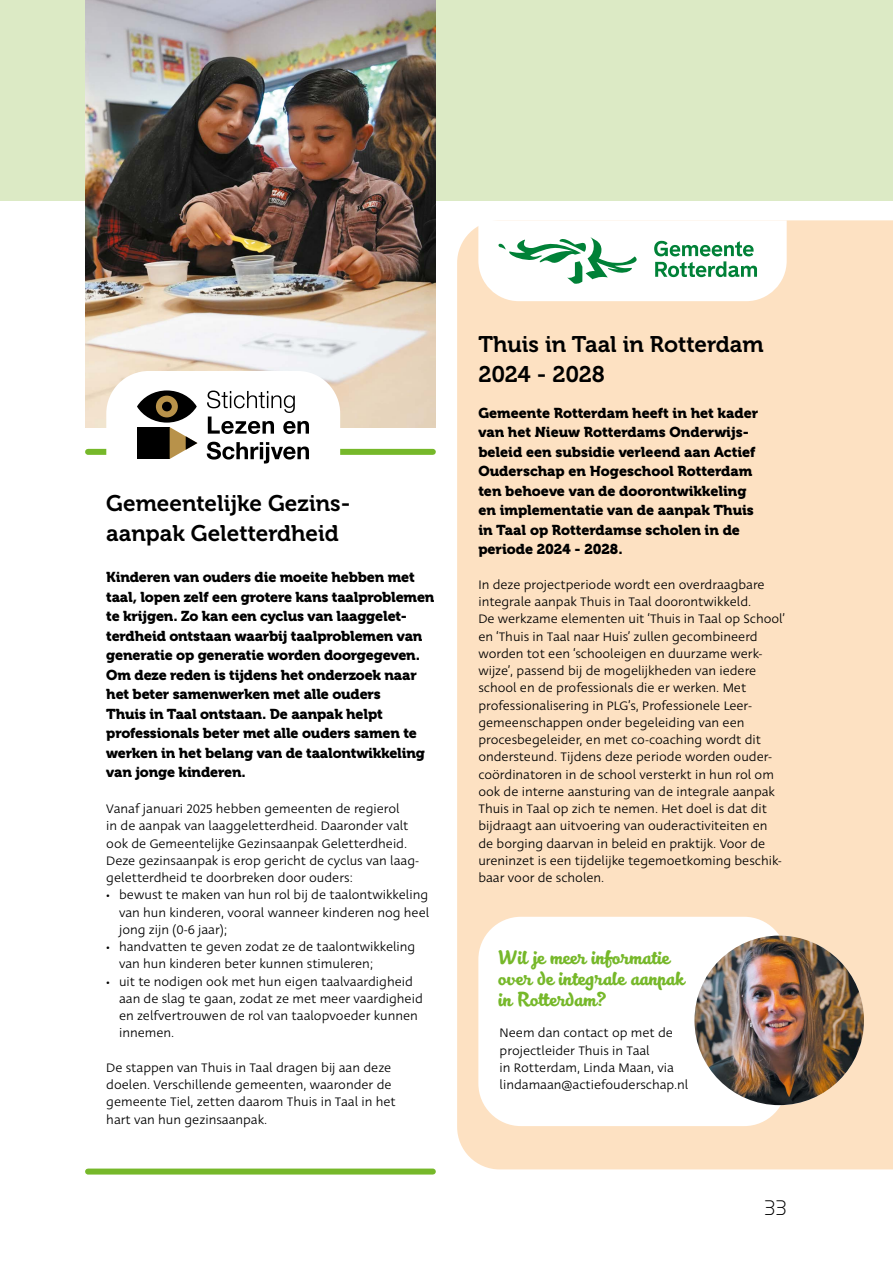
<style>
.page{position:relative;width:893px;height:1263px;background:#fff}
.page>*{position:absolute;margin:0;border:0;box-sizing:border-box;transform-origin:0 0}
.t1{font:22.5px/30px "Museo 700";color:#000}
.t2{font:200 21px "Museo Moderno";color:#000}
.t3{font:19.5px/21px "Kitten Slant";color:#76b82a}
.t4{font:14.25px/19.5px "Museo 900";letter-spacing:-.01em;color:#000}
.t5{font:13.5px/17.2px "Deva Ideal";color:#000}
</style>
<div class="page">
<div style="left:0;top:0;width:893px;height:201px;background:#dceac5"></div>
<div style="left:88px;top:1168px;width:345px;height:6px;background:#76b82a"></div>
<div style="left:88px;top:449px;width:345px;height:6px;background:#76b82a"></div>
<img style="left:85px;top:0;width:351px;height:427px">
<div style="left:457px;top:220px;width:436px;height:949px;background:#fde1c2"></div>
<div style="left:478px;top:917px;width:309px;height:209px;background:#fff;border-radius:43px"></div>
<svg style="left:478px;top:220px;width:309px;height:81px"></svg>
<img style="left:694px;top:935px;width:170px;height:170px;border-radius:85px">
<svg style="left:106px;top:371px;width:234px;height:93px"></svg>
<h1 class="t1" style="left:106px;top:488px;width:246px">Gemeentelijke Gezins&shy;aanpak Geletterdheid</h1>
<p class="t4" style="left:106px;top:567px;width:330px">Kinderen van ouders die moeite hebben met taal, lopen zelf een grotere kans taalproblemen te krijgen. Zo kan een cyclus van laaggelet&shy;terdheid ontstaan waarbij taalproblemen van generatie op generatie worden doorgegeven.<br>Om deze reden is tijdens het onderzoek naar het beter samenwerken met alle ouders<br>Thuis in Taal ontstaan. De aanpak helpt professionals beter met alle ouders samen te werken in het belang van de taalontwikkeling van jonge kinderen.</p>
<p class="t5" style="left:106px;top:800px;width:314px">Vanaf januari 2025 hebben gemeenten de regierol<br>in de aanpak van laaggeletterdheid. Daaronder valt ook de Gemeentelijke Gezinsaanpak Geletterdheid.<br>Deze gezinsaanpak is erop gericht de cyclus van laag&shy;geletterdheid te doorbreken door ouders:</p>
<p class="t5" style="left:119px;top:887px;width:312px;text-align:justify;text-indent:-13px">• bewust te maken van hun rol bij de taalontwikkeling van hun kinderen, vooral wanneer kinderen nog heel jong zijn (0-6 jaar);</p>
<p class="t5" style="left:119px;top:938px;width:298px;text-indent:-13px">• handvatten te geven zodat ze de taalontwikkeling van hun kinderen beter kunnen stimuleren;</p>
<p class="t5" style="left:119px;top:973px;width:305px;text-indent:-13px">• uit te nodigen ook met hun eigen taalvaardigheid aan de slag te gaan, zodat ze met meer vaardigheid en zelfvertrouwen de rol van taalopvoeder kunnen innemen.</p>
<p class="t5" style="left:106px;top:1059px;width:291px">De stappen van Thuis in Taal dragen bij aan deze doelen. Verschillende gemeenten, waaronder de gemeente Tiel, zetten daarom Thuis in Taal in het hart van hun gezinsaanpak.</p>
<h1 class="t1" style="left:478px;top:330px;width:287px">Thuis in Taal in Rotterdam<br>2024 - 2028</h1>
<p class="t4" style="left:478px;top:403px;width:281px">Gemeente Rotterdam heeft in het kader van het Nieuw Rotterdams Onderwijs&shy;beleid een subsidie verleend aan Actief Ouderschap en Hogeschool Rotterdam ten behoeve van de doorontwikkeling en implementatie van de aanpak Thuis in Taal op Rotterdamse scholen in de periode 2024 - 2028.</p>
<p class="t5" style="left:478px;top:576px;width:308px">In deze projectperiode wordt een overdraagbare integrale aanpak Thuis in Taal doorontwikkeld.<br>De werkzame elementen uit ‘Thuis in Taal op School’ en ‘Thuis in Taal naar Huis’ zullen gecombineerd worden tot een ‘schooleigen en duurzame werk&shy;wijze’, passend bij de mogelijkheden van iedere school en de professionals die er werken. Met professionalisering in PLG’s, Professionele Leer&shy;gemeenschappen onder begeleiding van een procesbegeleider, en met co-coaching wordt dit ondersteund. Tijdens deze periode worden ouder&shy;coördinatoren in de school versterkt in hun rol om ook de interne aansturing van de integrale aanpak Thuis in Taal op zich te nemen. Het doel is dat dit bijdraagt aan uitvoering van ouderactiviteiten en de borging daarvan in beleid en praktijk. Voor de ureninzet is een tijdelijke tegemoetkoming beschik&shy;baar voor de scholen.</p>
<h3 class="t3" style="left:500px;top:947px;width:188px">Wil je meer informatie over de integrale aanpak in Rotterdam?</h3>
<p class="t5" style="left:500px;top:1025px;width:190px">Neem dan contact op met de projectleider Thuis in Taal<br>in Rotterdam, Linda Maan, via lindamaan@actiefouderschap.nl</p>
<h2 class="t2" style="left:764px;top:1191px;width:24px">33</h2>
</div>
